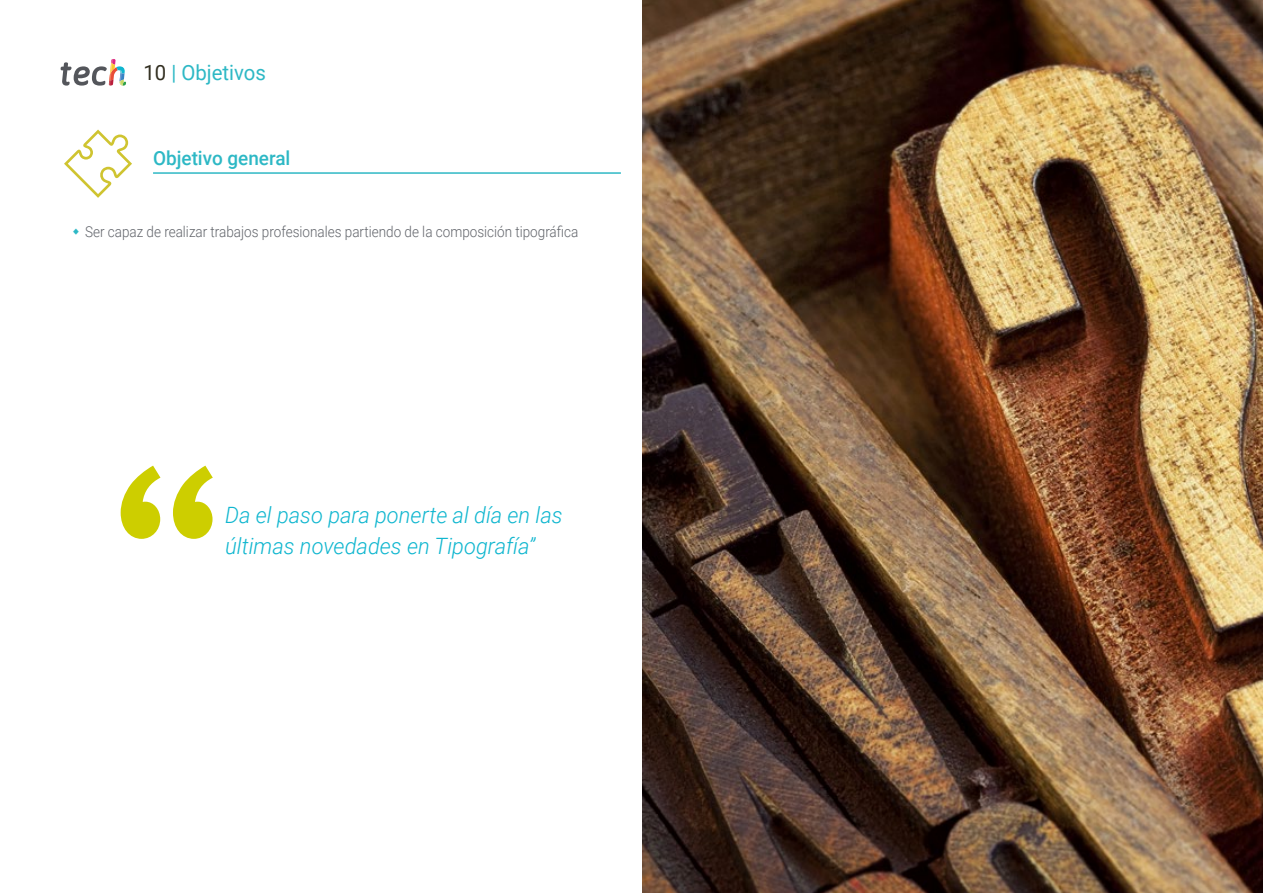
<style>
.page{position:relative;width:1263px;height:893px;background:#fff}
.page>*{position:absolute;margin:0;border:0;box-sizing:border-box;transform-origin:0 0}
.t1{font:italic 300 22.5px/31.5px "Roboto";color:#0fb6cf}
.t2{font:21px "Roboto";color:#2db8c5}
.t3{font:500 19.5px "Roboto";color:#2db8c5}
.t4{font:300 15px "Roboto";color:#61646a;scale:.9 1}
.s1{color:#312e20}
</style>
<div class="page">
<hr style="left:153px;top:173px;width:468px;height:1px;background:#2db8c5">
<svg style="left:64px;top:130px;width:68px;height:68px"></svg>
<img style="left:642px;top:0;width:621px;height:893px">
<svg style="left:61px;top:59px;width:65px;height:27px"></svg>
<svg style="left:121px;top:466px;width:92px;height:73px"></svg>
<h2 class="t2" style="left:144px;top:57px;width:124px"><span class="s1">10</span> | Objetivos</h2>
<h3 class="t3" style="left:153px;top:144px;width:139px">Objetivo general</h3>
<p class="t4" style="left:85px;top:221px;width:550px">Ser capaz de realizar trabajos profesionales partiendo de la composición tipográfica</p>
<h1 class="t1" style="left:225px;top:498px;width:339px">Da el paso para ponerte al día en las últimas novedades en Tipografía”</h1>
</div>
